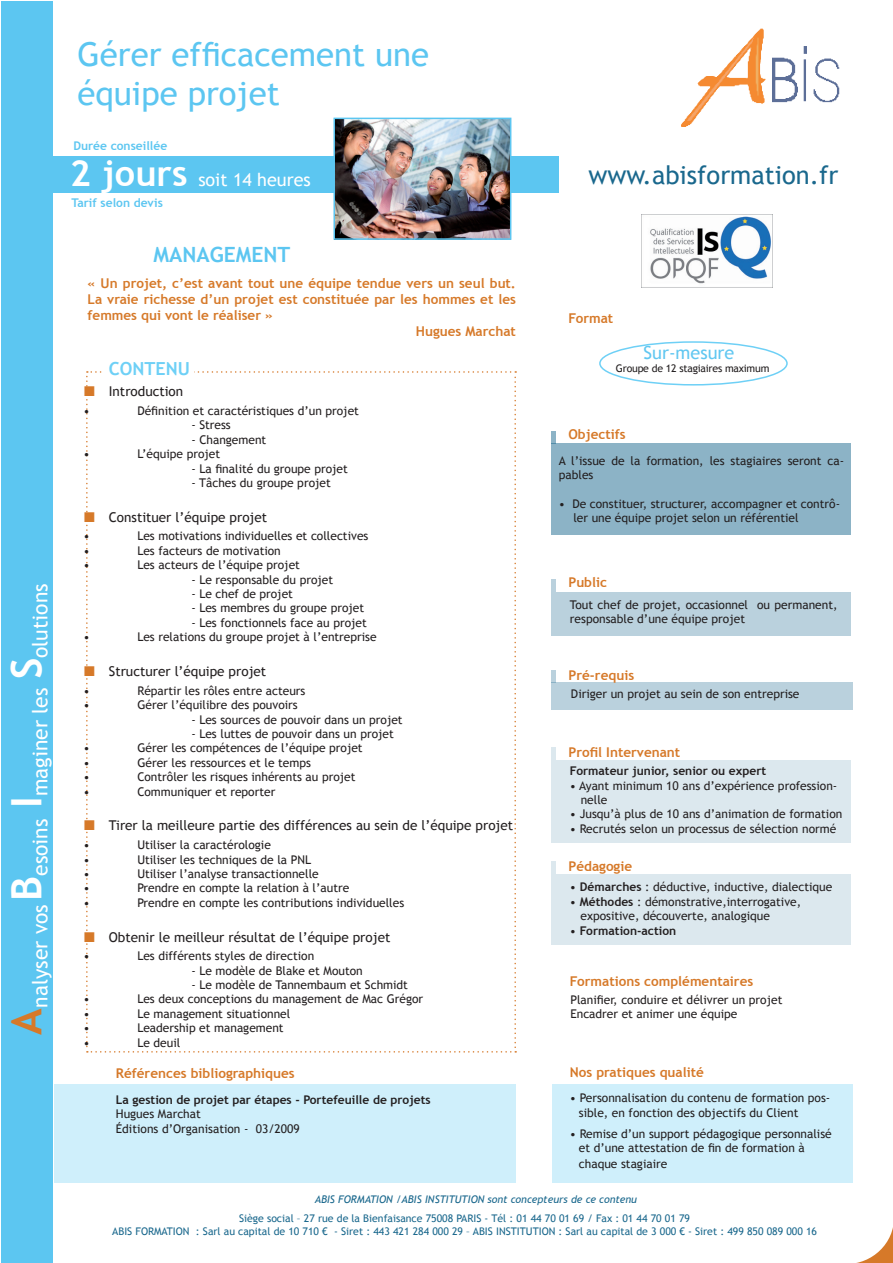
<style>
.page{position:relative;width:893px;height:1263px;background:#fff}
.page>*{position:absolute;margin:0;border:0;box-sizing:border-box;transform-origin:0 0}
.t1{font:33px/39.6px "Trebuchet MS";color:#5cc6f1}
.t2{font:25.5px "Trebuchet MS";color:#1a688d}
.t3{font:21px "Trebuchet MS";color:#fff}
.t4{font:700 21px "Trebuchet MS";color:#5cc6f1}
.t5{font:18px "Trebuchet MS";color:#fff}
.t6{font:18px "Trebuchet MS";color:#61c7f1}
.t7{font:700 18px "Trebuchet MS";color:#6ed0f6}
.t8{font:700 13.5px "Trebuchet MS";color:#d67929}
.t9{font:13.5px "Trebuchet MS";color:#231f20}
.t10{font:12px/14.4px "Trebuchet MS";color:#231f20}
.t11{font:700 12px "Trebuchet MS";color:#231f20}
.t12{font:700 12px "Trebuchet MS";color:#5cc6f1}
.t13{font:10.5px/12.6px "Trebuchet MS";color:#1a688d;text-align:center}
.t14{font:italic 10.5px "Trebuchet MS";color:#1a688d}
.t15{font:10.5px "Trebuchet MS";letter-spacing:-.02em;color:#231f20}
.s1{font-weight:700;font-size:36px}
.s2{font-weight:700}
.s3{font-weight:400}
</style>
<div class="page">
<div style="left:1px;top:1px;width:51px;height:1261px;background:#5cc6f1"></div>
<div style="left:49px;top:156px;width:510px;height:37px;background:#5cc6f1"></div>
<img style="left:336px;top:121px;width:172px;height:116px">
<div style="left:333px;top:118px;width:178px;height:122px;border:2px solid #5cc6f1"></div>
<img style="left:682px;top:28px;width:158px;height:99px">
<div style="left:599px;top:341px;width:189px;height:45px;border:2px solid #6ed0f6;border-radius:50%"></div>
<svg style="left:856px;top:1227px;width:37px;height:36px"></svg>
<div style="left:551px;top:592px;width:299px;height:43px;background:#bad1dd"></div>
<div style="left:551px;top:683px;width:302px;height:27px;background:#bad1dd"></div>
<div style="left:551px;top:760px;width:299px;height:82px;background:#dce8ee"></div>
<div style="left:551px;top:444px;width:299px;height:91px;background:#8cb3c6"></div>
<div style="left:551px;top:874px;width:299px;height:70px;background:#dce8ee"></div>
<div style="left:54px;top:1084px;width:799px;height:99px;background:#cfeffb"></div>
<div style="left:551px;top:431px;width:5px;height:13px;background:#8cb3c6"></div>
<div style="left:551px;top:579px;width:5px;height:13px;background:#bad1dd"></div>
<div style="left:551px;top:670px;width:5px;height:13px;background:#bad1dd"></div>
<div style="left:551px;top:747px;width:5px;height:13px;background:#dce8ee"></div>
<div style="left:551px;top:861px;width:5px;height:13px;background:#dce8ee"></div>
<img style="left:641px;top:215px;width:132px;height:72px">
<div style="left:516px;top:1081px;width:35px;height:102px;background:#fff"></div>
<svg style="left:86px;top:371px;width:430px;height:681px"></svg>
<h3 class="t3" style="left:28px;top:1034px;width:452px;rotate:-90deg"><sup>A</sup>nalyser vos <sup>B</sup>esoins <sup>I</sup>maginer les <sup>S</sup>olutions</h3>
<h1 class="t1" style="left:78px;top:35px;width:353px">Gérer efficacement une équipe projet</h1>
<p class="t12" style="left:73px;top:138px;width:95px">Durée conseillée</p>
<h3 class="t5" style="left:70px;top:169px;width:242px"><span class="s1">2 jours</span> soit 14 heures</h3>
<p class="t12" style="left:71px;top:195px;width:93px">Tarif selon devis</p>
<h3 class="t4" style="left:154px;top:242px;width:138px">MANAGEMENT</h3>
<p class="t8" style="left:88px;top:274px;width:430px">« Un projet, c’est avant tout une équipe tendue vers un seul but.</p>
<p class="t8" style="left:88px;top:291px;width:430px">La vraie richesse d’un projet est constituée par les hommes et les</p>
<p class="t8" style="left:88px;top:307px;width:187px">femmes qui vont le réaliser »</p>
<p class="t8" style="left:416px;top:323px;width:102px">Hugues Marchat</p>
<h3 class="t7" style="left:109px;top:357px;width:83px">CONTENU</h3>
<p class="t9" style="left:109px;top:383px;width:76px">Introduction</p>
<p class="t10" style="left:83px;top:404px;width:8px">•</p>
<p class="t10" style="left:137px;top:404px;width:223px">Définition et caractéristiques d’un projet</p>
<p class="t10" style="left:199px;top:418px;width:68px;text-indent:-8px">- Stress<br>Changement</p>
<p class="t10" style="left:83px;top:447px;width:8px">•</p>
<p class="t10" style="left:199px;top:447px;width:150px;text-indent:-62px">L’équipe projet<br>La finalité du groupe projet<br>Tâches du groupe projet</p>
<p class="t9" style="left:109px;top:509px;width:160px">Constituer l’équipe projet</p>
<p class="t10" style="left:83px;top:529px;width:8px">•</p>
<p class="t10" style="left:137px;top:529px;width:233px">Les motivations individuelles et collectives</p>
<p class="t10" style="left:83px;top:543px;width:8px">•</p>
<p class="t10" style="left:137px;top:543px;width:145px">Les facteurs de motivation</p>
<p class="t10" style="left:83px;top:558px;width:8px">•</p>
<p class="t10" style="left:199px;top:558px;width:169px;text-indent:-62px">Les acteurs de l’équipe projet<br>Le responsable du projet<br>Le chef de projet<br>Les membres du groupe projet<br>Les fonctionnels face au projet</p>
<p class="t10" style="left:83px;top:630px;width:8px">•</p>
<p class="t10" style="left:137px;top:630px;width:241px">Les relations du groupe projet à l’entreprise</p>
<p class="t9" style="left:109px;top:663px;width:159px">Structurer l’équipe projet</p>
<p class="t10" style="left:83px;top:683px;width:8px">•</p>
<p class="t10" style="left:137px;top:683px;width:170px">Répartir les rôles entre acteurs</p>
<p class="t10" style="left:83px;top:698px;width:8px">•</p>
<p class="t10" style="left:199px;top:698px;width:205px;text-indent:-62px">Gérer l’équilibre des pouvoirs<br>Les sources de pouvoir dans un projet<br>Les luttes de pouvoir dans un projet</p>
<p class="t10" style="left:83px;top:741px;width:8px">•</p>
<p class="t10" style="left:137px;top:741px;width:227px">Gérer les compétences de l’équipe projet</p>
<p class="t10" style="left:83px;top:755px;width:8px">•</p>
<p class="t10" style="left:137px;top:755px;width:175px">Gérer les ressources et le temps</p>
<p class="t10" style="left:83px;top:770px;width:8px">•</p>
<p class="t10" style="left:137px;top:770px;width:220px">Contrôler les risques inhérents au projet</p>
<p class="t10" style="left:83px;top:784px;width:8px">•</p>
<p class="t10" style="left:137px;top:784px;width:139px">Communiquer et reporter</p>
<p class="t9" style="left:109px;top:818px;width:406px">Tirer la meilleure partie des différences au sein de l’équipe projet</p>
<p class="t10" style="left:83px;top:838px;width:8px">•</p>
<p class="t10" style="left:137px;top:838px;width:135px">Utiliser la caractérologie</p>
<p class="t10" style="left:83px;top:852px;width:8px">•</p>
<p class="t10" style="left:137px;top:852px;width:175px">Utiliser les techniques de la PNL</p>
<p class="t10" style="left:83px;top:867px;width:8px">•</p>
<p class="t10" style="left:137px;top:867px;width:183px">Utiliser l’analyse transactionnelle</p>
<p class="t10" style="left:83px;top:881px;width:8px">•</p>
<p class="t10" style="left:137px;top:881px;width:213px">Prendre en compte la relation à l’autre</p>
<p class="t10" style="left:83px;top:895px;width:8px">•</p>
<p class="t10" style="left:137px;top:895px;width:268px">Prendre en compte les contributions individuelles</p>
<p class="t9" style="left:109px;top:929px;width:283px">Obtenir le meilleur résultat de l’équipe projet</p>
<p class="t10" style="left:83px;top:949px;width:8px">•</p>
<p class="t10" style="left:199px;top:949px;width:210px;text-indent:-62px">Les différents styles de direction<br>Le modèle de Blake et Mouton<br>Le modèle de Tannembaum et Schmidt</p>
<p class="t10" style="left:83px;top:992px;width:8px">•</p>
<p class="t10" style="left:137px;top:992px;width:287px">Les deux conceptions du management de Mac Grégor</p>
<p class="t10" style="left:83px;top:1006px;width:8px">•</p>
<p class="t10" style="left:137px;top:1006px;width:154px">Le management situationnel</p>
<p class="t10" style="left:83px;top:1021px;width:8px">•</p>
<p class="t10" style="left:137px;top:1021px;width:148px">Leadership et management</p>
<p class="t10" style="left:83px;top:1035px;width:8px">•</p>
<p class="t10" style="left:137px;top:1035px;width:44px">Le deuil</p>
<p class="t8" style="left:116px;top:1065px;width:180px">Références bibliographiques</p>
<p class="t11" style="left:116px;top:1092px;width:316px">La gestion de projet par étapes - Portefeuille de projets</p>
<p class="t10" style="left:116px;top:1107px;width:185px">Hugues Marchat<br>Éditions d’Organisation - 03/2009</p>
<h2 class="t2" style="left:588px;top:160px;width:252px">www.abisformation.fr</h2>
<p class="t8" style="left:568px;top:309px;width:46px">Format</p>
<h3 class="t6" style="left:643px;top:342px;width:92px">Sur-mesure</h3>
<p class="t15" style="left:616px;top:362px;width:155px">Groupe de 12 stagiaires maximum</p>
<p class="t8" style="left:568px;top:425px;width:59px">Objectifs</p>
<p class="t10" style="left:559px;top:454px;width:287px">A l’issue de la formation, les stagiaires seront ca&shy;pables</p>
<p class="t10" style="left:573px;top:497px;width:266px;text-indent:-14px">• De constituer, structurer, accompagner et contrô&shy;ler une équipe projet selon un référentiel</p>
<p class="t8" style="left:568px;top:574px;width:40px">Public</p>
<p class="t10" style="left:570px;top:597px;width:269px">Tout chef de projet, occasionnel ou permanent, responsable d’une équipe projet</p>
<p class="t8" style="left:568px;top:666px;width:67px">Pré-requis</p>
<p class="t10" style="left:571px;top:687px;width:230px">Diriger un projet au sein de son entreprise</p>
<p class="t8" style="left:568px;top:744px;width:113px">Profil Intervenant</p>
<p class="t11" style="left:570px;top:763px;width:198px">Formateur junior, senior ou expert</p>
<p class="t10" style="left:581px;top:778px;width:256px;text-indent:-11px">• Ayant minimum 10 ans d’expérience profession&shy;nelle</p>
<p class="t10" style="left:570px;top:807px;width:274px">• Jusqu’à plus de 10 ans d’animation de formation</p>
<p class="t10" style="left:570px;top:821px;width:268px">• Recrutés selon un processus de sélection normé</p>
<p class="t8" style="left:568px;top:858px;width:65px">Pédagogie</p>
<p class="t10" style="left:570px;top:880px;width:264px">• <span class="s2">Démarches</span> : déductive, inductive, dialectique</p>
<p class="t10" style="left:580px;top:894px;width:222px;text-indent:-11px">• <span class="s2">Méthodes</span> : démonstrative,interrogative, expositive, découverte, analogique</p>
<p class="t11" style="left:570px;top:923px;width:108px"><span class="s3">•</span> Formation-action</p>
<p class="t8" style="left:570px;top:973px;width:185px">Formations complémentaires</p>
<p class="t10" style="left:570px;top:992px;width:214px">Planifier, conduire et délivrer un projet<br>Encadrer et animer une équipe</p>
<p class="t8" style="left:570px;top:1064px;width:135px">Nos pratiques qualité</p>
<p class="t10" style="left:579px;top:1091px;width:253px;text-indent:-9px">• Personnalisation du contenu de formation pos‑ sible, en fonction des objectifs du Client</p>
<p class="t10" style="left:579px;top:1126px;width:254px;text-indent:-9px">• Remise d’un support pédagogique personnalisé et d’une attestation de fin de formation à</p>
<p class="t10" style="left:579px;top:1157px;width:90px">chaque stagiaire</p>
<p class="t14" style="left:315px;top:1193px;width:324px">ABIS FORMATION /ABIS INSTITUTION sont concepteurs de ce contenu</p>
<p class="t13" style="left:112px;top:1212px;width:706px">Siège social – 27 rue de la Bienfaisance 75008 PARIS - Tél : 01 44 70 01 69 / Fax : 01 44 70 01 79<br>ABIS FORMATION : Sarl au capital de 10 710 € - Siret : 443 421 284 000 29 – ABIS INSTITUTION : Sarl au capital de 3 000 € - Siret : 499 850 089 000 16</p>
</div>
